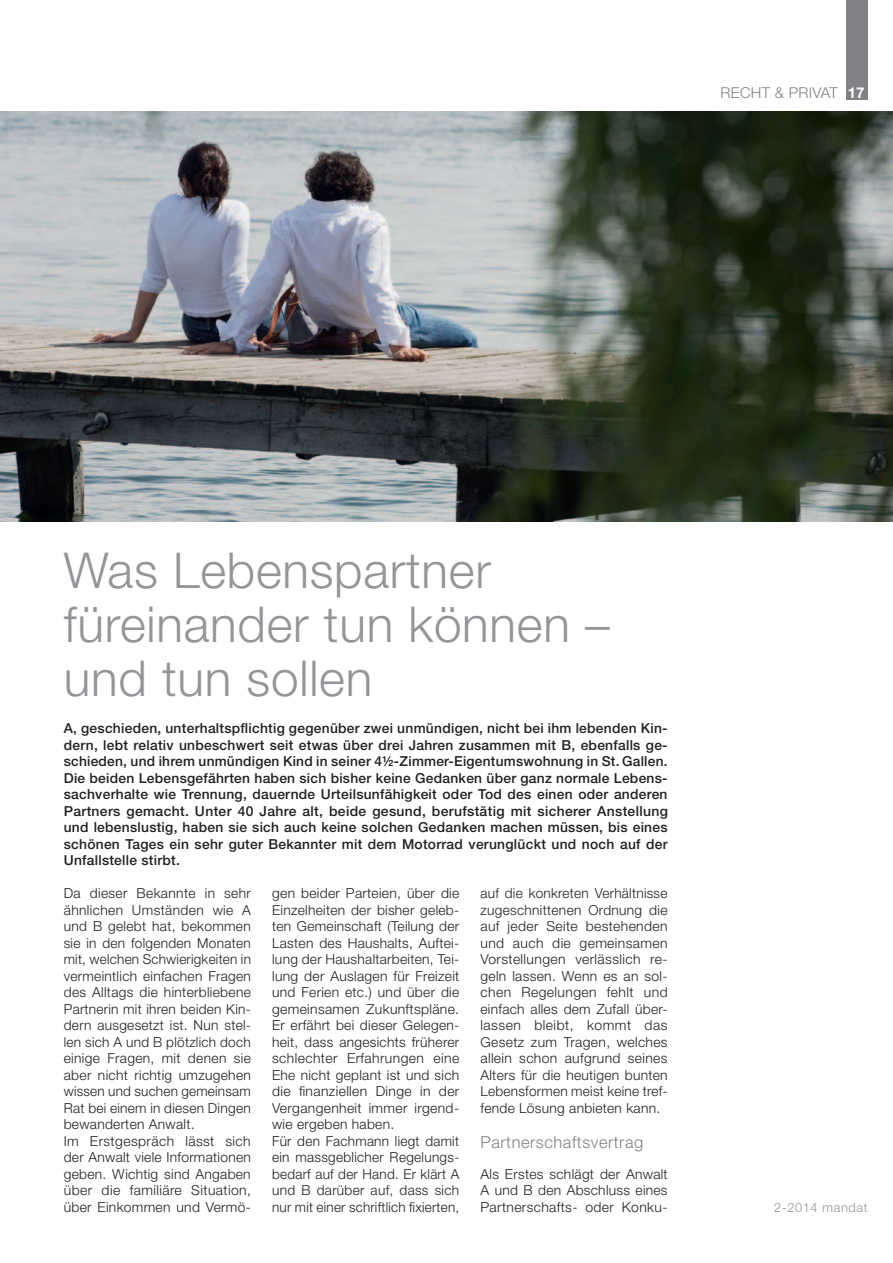
<style>
.page{position:relative;width:893px;height:1263px;background:#fff}
.page>*{position:absolute;margin:0;border:0;box-sizing:border-box;transform-origin:0 0}
.t1{font:300 49.5px/54px "Helvetica Neue";letter-spacing:.015em;color:#939598}
.t2{font:300 16.5px "Helvetica Neue";letter-spacing:.035em;color:#808285}
.t3{font:300 15px "Helvetica Neue";letter-spacing:.02em;color:#808285}
.t4{font:700 15px "Helvetica Neue";color:#fff}
.t5{font:300 13.8px/16.5px "Helvetica Neue";letter-spacing:.02em;color:#231f20}
.t6{font:500 13.8px/16.5px "Helvetica Neue";letter-spacing:.02em;color:#231f20;text-align:justify}
.t7{font:300 12.75px "Helvetica Neue";letter-spacing:.05em;color:#939598}
</style>
<div class="page">
<div style="left:846px;top:0;width:21px;height:100px;background:#808285"></div>
<img style="left:0;top:112px;width:893px;height:409px">
<p class="t3" style="left:720px;top:83px;width:87px">Recht &amp; Privat</p>
<p class="t4" style="left:848px;top:83px;width:18px">17</p>
<h1 class="t1" style="left:64px;top:542px;width:548px">Was Lebenspartner füreinander tun können – und tun sollen</h1>
<p class="t6" style="left:64px;top:720px;width:606px">A, geschieden, unterhaltspflichtig gegenüber zwei unmündigen, nicht bei ihm lebenden Kin&shy;dern, lebt relativ unbeschwert seit etwas über drei Jahren zusammen mit B, ebenfalls ge&shy;schieden, und ihrem unmündigen Kind in seiner 4½-Zimmer-Eigentumswohnung in St. Gallen.<br>Die beiden Lebensgefährten haben sich bisher keine Gedanken über ganz normale Lebens&shy;sachverhalte wie Trennung, dauernde Urteilsunfähigkeit oder Tod des einen oder anderen Partners gemacht. Unter 40 Jahre alt, beide gesund, berufstätig mit sicherer Anstellung und lebenslustig, haben sie sich auch keine solchen Gedanken machen müssen, bis eines schönen Tages ein sehr guter Bekannter mit dem Motorrad verunglückt und noch auf der Unfallstelle stirbt.</p>
<p class="t5" style="left:64px;top:885px;width:189px">Da dieser Bekannte in sehr ähnlichen Umständen wie A und B gelebt hat, bekommen sie in den folgenden Monaten mit, welchen Schwierigkeiten in vermeintlich einfachen Fragen des Alltags die hinterbliebene<br>Partnerin mit ihren beiden Kin&shy;dern ausgesetzt ist. Nun stel&shy;len sich A und B plötzlich doch einige Fragen, mit denen sie aber nicht richtig umzugehen wissen und suchen gemeinsam<br>Rat bei einem in diesen Dingen bewanderten Anwalt.<br>Im Erstgespräch lässt sich der Anwalt viele Informationen geben. Wichtig sind Angaben über die familiäre Situation, über Einkommen und Vermö-</p>
<p class="t5" style="left:272px;top:885px;width:189px">gen beider Parteien, über die<br>Einzelheiten der bisher geleb&shy;ten Gemeinschaft (Teilung der<br>Lasten des Haushalts, Auftei&shy;lung der Haushaltarbeiten, Tei&shy;lung der Auslagen für Freizeit und Ferien etc.) und über die gemeinsamen Zukunftspläne.<br>Er erfährt bei dieser Gelegen&shy;heit, dass angesichts früherer schlechter Erfahrungen eine<br>Ehe nicht geplant ist und sich die finanziellen Dinge in der<br>Vergangenheit immer irgend&shy;wie ergeben haben.<br>Für den Fachmann liegt damit ein massgeblicher Regelungs&shy;bedarf auf der Hand. Er klärt A und B darüber auf, dass sich nur mit einer schriftlich fixierten,</p>
<p class="t5" style="left:480px;top:885px;width:189px;text-align:justify">auf die konkreten Verhältnisse zugeschnittenen Ordnung die auf jeder Seite bestehenden und auch die gemeinsamen Vorstellungen verlässlich re&shy;geln lassen. Wenn es an sol&shy;chen Regelungen fehlt und einfach alles dem Zufall über&shy;lassen bleibt, kommt das Gesetz zum Tragen, welches allein schon aufgrund seines Alters für die heutigen bunten Lebensformen meist keine tref&shy;fende Lösung anbieten kann.</p>
<p class="t2" style="left:480px;top:1132px;width:164px">Partnerschaftsvertrag</p>
<p class="t5" style="left:480px;top:1165px;width:189px;text-align:justify">Als Erstes schlägt der Anwalt A und B den Abschluss eines Partnerschafts- oder Konku-</p>
<p class="t7" style="left:774px;top:1199px;width:95px">2-2014 mandat</p>
</div>
